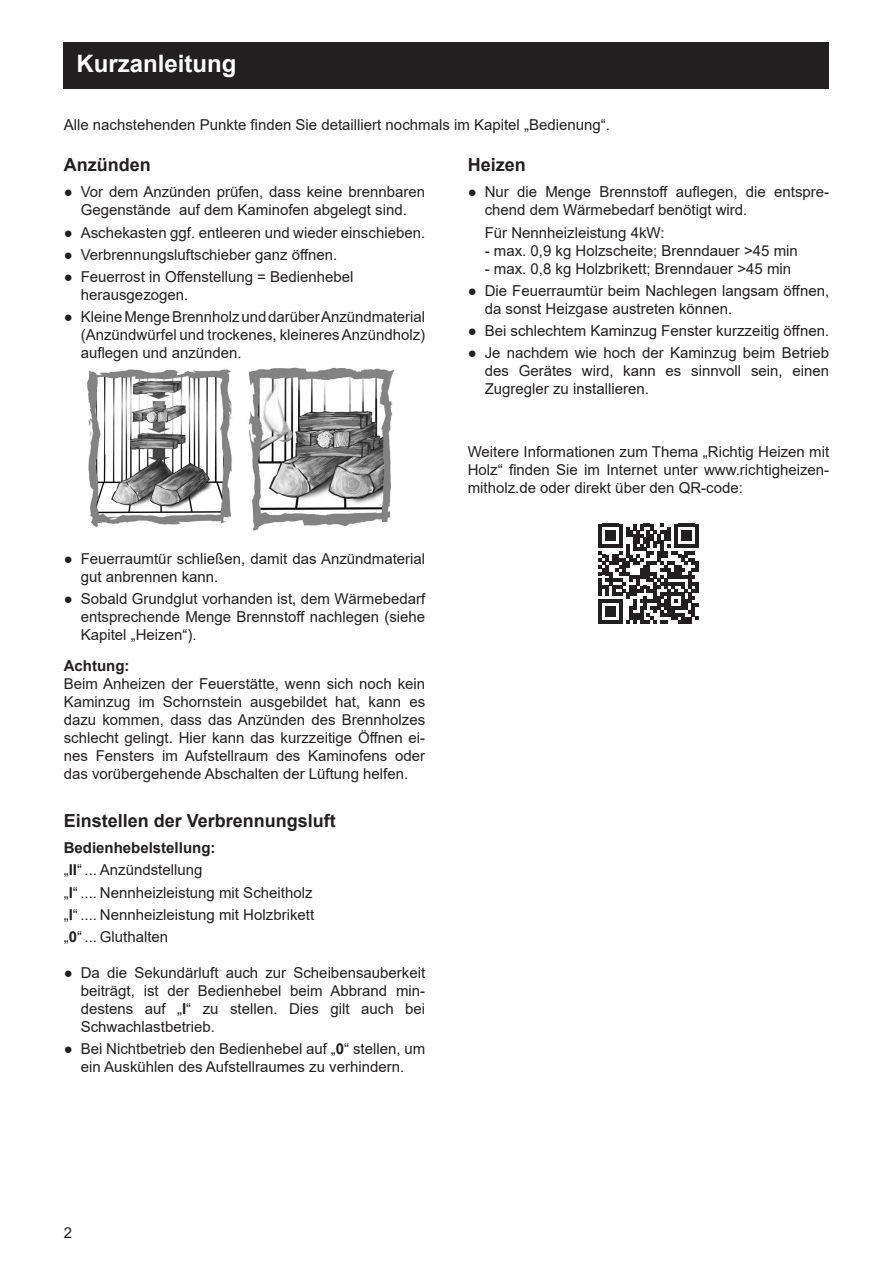
<style>
.page{position:relative;width:893px;height:1263px;background:#fff}
.page>*{position:absolute;margin:0;border:0;box-sizing:border-box;transform-origin:0 0}
.t1{font:700 24px "Arial";color:#fff}
.t2{font:700 18px "Arial";color:#231f20}
.t3{font:15px/18px "Arial";color:#231f20;text-align:justify}
.t4{font:700 15px "Arial";color:#231f20}
.s1{font-weight:700}
</style>
<div class="page">
<div style="left:64px;top:43px;width:765px;height:46px;background:#231f20"></div>
<img style="left:87px;top:369px;width:145px;height:159px">
<img style="left:248px;top:367px;width:147px;height:164px">
<svg style="left:598px;top:524px;width:100px;height:99px"></svg>
<h1 class="t1" style="left:77px;top:47px;width:162px">Kurzanleitung</h1>
<p class="t3" style="left:64px;top:116px;width:548px">Alle nachstehenden Punkte finden Sie detailliert nochmals im Kapitel „Bedienung“.</p>
<p class="t2" style="left:468px;top:152px;width:60px">Heizen</p>
<p class="t3" style="left:485px;top:183px;width:346px;text-indent:-17px">● Nur die Menge Brennstoff auflegen, die entspre&shy;chend dem Wärmebedarf benötigt wird.</p>
<p class="t3" style="left:485px;top:223px;width:181px">Für Nennheizleistung 4kW:</p>
<p class="t3" style="left:485px;top:241px;width:315px">- max. 0,9 kg Holzscheite; Brenndauer &gt;45 min</p>
<p class="t3" style="left:485px;top:259px;width:308px">- max. 0,8 kg Holzbrikett; Brenndauer &gt;45 min</p>
<p class="t3" style="left:485px;top:281px;width:346px;text-indent:-17px">● Die Feuerraumtür beim Nachlegen langsam öffnen, da sonst Heizgase austreten können.</p>
<p class="t3" style="left:468px;top:322px;width:363px">● Bei schlechtem Kaminzug Fenster kurzzeitig öffnen.</p>
<p class="t3" style="left:485px;top:344px;width:346px;text-indent:-17px">● Je nachdem wie hoch der Kaminzug beim Betrieb des Gerätes wird, kann es sinnvoll sein, einen Zugregler zu installieren.</p>
<p class="t2" style="left:64px;top:152px;width:88px">Anzünden</p>
<p class="t3" style="left:64px;top:183px;width:363px;text-align:center">● Vor dem Anzünden prüfen, dass keine brennbaren<br>Gegenstände auf dem Kaminofen abgelegt sind.</p>
<p class="t3" style="left:64px;top:223px;width:363px">● Aschekasten ggf. entleeren und wieder einschieben.</p>
<p class="t3" style="left:64px;top:245px;width:275px">● Verbrennungsluftschieber ganz öffnen.</p>
<p class="t3" style="left:81px;top:268px;width:274px;text-indent:-17px">● Feuerrost in Offenstellung = Bedienhebel herausgezogen.</p>
<p class="t3" style="left:81px;top:308px;width:346px;text-indent:-17px">● Kleine Menge Brennholz und darüber Anzündmaterial (Anzündwürfel und trockenes, kleineres Anzündholz) auflegen und anzünden.</p>
<p class="t3" style="left:81px;top:549px;width:346px;text-indent:-17px">● Feuerraumtür schließen, damit das Anzündmaterial gut anbrennen kann.</p>
<p class="t3" style="left:81px;top:590px;width:346px;text-indent:-17px">● Sobald Grundglut vorhanden ist, dem Wärmebedarf entsprechende Menge Brennstoff nachlegen (siehe Kapitel „Heizen“).</p>
<p class="t4" style="left:64px;top:655px;width:67px">Achtung:</p>
<p class="t3" style="left:64px;top:674px;width:363px">Beim Anheizen der Feuerstätte, wenn sich noch kein Kaminzug im Schornstein ausgebildet hat, kann es dazu kommen, dass das Anzünden des Brennholzes schlecht gelingt. Hier kann das kurzzeitige Öffnen ei&shy;nes Fensters im Aufstellraum des Kaminofens oder das vorübergehende Abschalten der Lüftung helfen.</p>
<p class="t2" style="left:64px;top:808px;width:274px">Einstellen der Verbrennungsluft</p>
<p class="t3" style="left:64px;top:837px;width:252px;line-height:22.2px;text-align:left"><span class="s1">Bedienhebelstellung:<br></span>„<span class="s1">II</span>“ ... Anzündstellung<br>„<span class="s1">I</span>“ .... Nennheizleistung mit Scheitholz „<span class="s1">I</span>“ .... Nennheizleistung mit Holzbrikett „<span class="s1">0</span>“ ... Gluthalten</p>
<p class="t3" style="left:81px;top:964px;width:346px;text-indent:-17px">● Da die Sekundärluft auch zur Scheibensauberkeit beiträgt, ist der Bedienhebel beim Abbrand min&shy;destens auf „<span class="s1">I</span>“ zu stellen. Dies gilt auch bei Schwachlastbetrieb.</p>
<p class="t3" style="left:64px;top:1040px;width:363px;text-align:center">● Bei Nichtbetrieb den Bedienhebel auf „<span class="s1">0</span>“ stellen, um ein Auskühlen des Aufstellraumes zu verhindern.</p>
<p class="t3" style="left:468px;top:442px;width:363px">Weitere Informationen zum Thema „Richtig Heizen mit Holz“ finden Sie im Internet unter www.richtigheizen&shy;mitholz.de oder direkt über den QR-code:</p>
<p class="t3" style="left:64px;top:1223px;width:10px">2</p>
</div>
